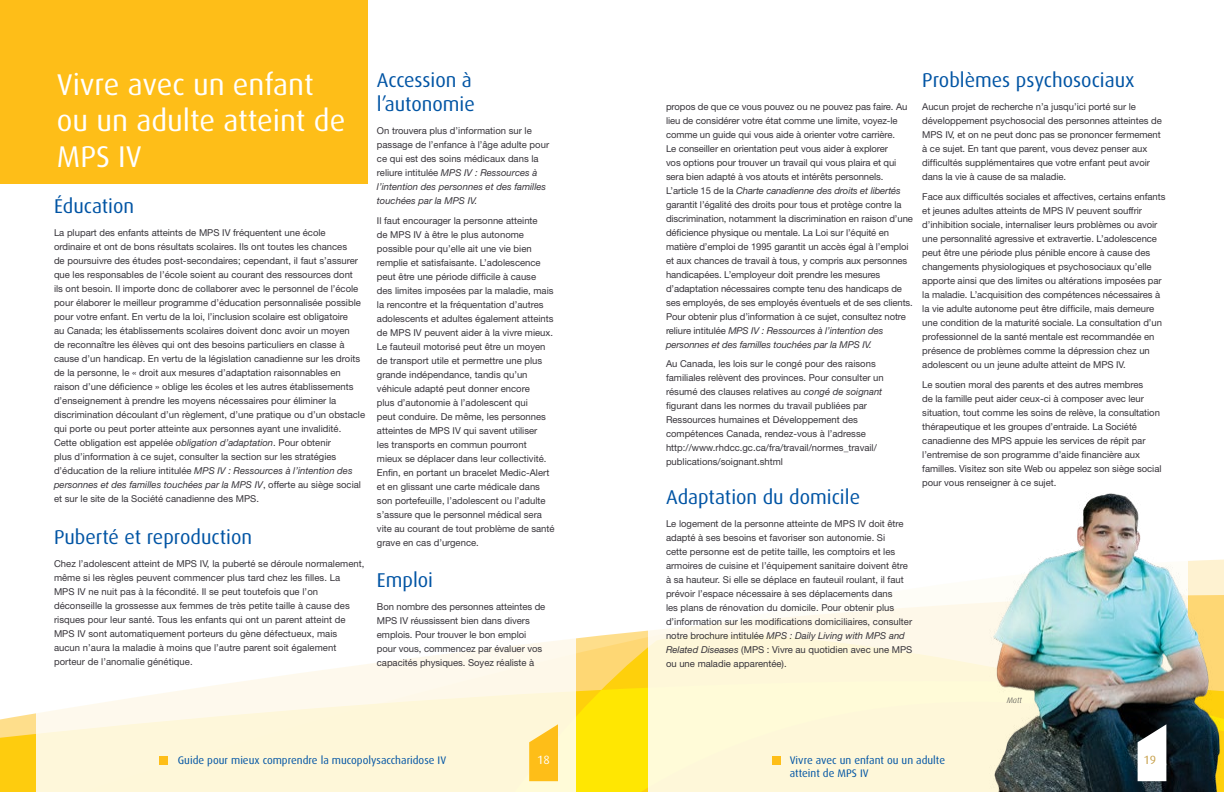
<style>
.page{position:relative;width:1224px;height:792px;background:#fff}
.page>*{position:absolute;margin:0;border:0;box-sizing:border-box;transform-origin:0 0}
.t1{font:30px/36px "Dax";color:#fff}
.t2{font:20px/24px "Dax";color:#0054a4}
.t3{font:12px "Dax";color:#c7a04a}
.t4{font:12px "Dax";color:#fff}
.t5{font:11px/13px "Dax";color:#0054a4}
.t6{font:9.5px/14px "Helvetica Neue";color:#37343a}
.t7{font:italic 300 8px "Dax";color:#37343a}
.s1{font-style:italic}
</style>
<div class="page">
<svg style="left:0;top:713px;width:36px;height:79px;background:#fed237"></svg>
<svg style="left:576px;top:634px;width:648px;height:158px;background:#fee024"></svg>
<svg style="left:36px;top:638px;width:540px;height:154px;fill:#fef8da"></svg>
<svg style="left:648px;top:603px;width:333px;height:189px;background:#fef8dd"></svg>
<img style="left:981px;top:493px;width:242px;height:299px">
<svg style="left:1138px;top:724px;width:28px;height:57px"></svg>
<div style="left:0;top:0;width:368px;height:184px;background:#febe18"></div>
<svg style="left:529px;top:724px;width:29px;height:57px;background:#fec738"></svg>
<div style="left:159px;top:756px;width:9px;height:9px;background:#febe18"></div>
<div style="left:772px;top:756px;width:9px;height:9px;background:#febe18"></div>
<h1 class="t1" style="left:57px;top:67px;width:290px">Vivre avec un enfant ou un adulte atteint de<br>MPS IV</h1>
<h2 class="t2" style="left:54px;top:194px;width:82px">Éducation</h2>
<p class="t6" style="left:54px;top:225px;width:313px">La plupart des enfants atteints de MPS IV fréquentent une école<br>ordinaire et ont de bons résultats scolaires. Ils ont toutes les chances<br>de poursuivre des études post-secondaires; cependant, il faut s’assurer que les responsables de l’école soient au courant des ressources dont<br>ils ont besoin. Il importe donc de collaborer avec le personnel de l’école pour élaborer le meilleur programme d’éducation personnalisée possible pour votre enfant. En vertu de la loi, l’inclusion scolaire est obligatoire<br>au Canada; les établissements scolaires doivent donc avoir un moyen<br>de reconnaître les élèves qui ont des besoins particuliers en classe à cause d’un handicap. En vertu de la législation canadienne sur les droits de la personne, le « droit aux mesures d’adaptation raisonnables en raison d’une déficience » oblige les écoles et les autres établissements d’enseignement à prendre les moyens nécessaires pour éliminer la discrimination découlant d’un règlement, d’une pratique ou d’un obstacle qui porte ou peut porter atteinte aux personnes ayant une invalidité.<br>Cette obligation est appelée <span class="s1">obligation d’adaptation</span>. Pour obtenir<br>plus d’information à ce sujet, consulter la section sur les stratégies d’éducation de la reliure intitulée <span class="s1">MPS IV : Ressources à l’intention des personnes et des familles touchées par la MPS IV</span>, offerte au siège social et sur le site de la Société canadienne des MPS.</p>
<h2 class="t2" style="left:54px;top:525px;width:200px">Puberté et reproduction</h2>
<p class="t6" style="left:54px;top:557px;width:312px">Chez l’adolescent atteint de MPS IV, la puberté se déroule normalement, même si les règles peuvent commencer plus tard chez les filles. La<br>MPS IV ne nuit pas à la fécondité. Il se peut toutefois que l’on déconseille la grossesse aux femmes de très petite taille à cause des risques pour leur santé. Tous les enfants qui ont un parent atteint de MPS IV sont automatiquement porteurs du gène défectueux, mais aucun n’aura la maladie à moins que l’autre parent soit également porteur de l’anomalie génétique.</p>
<h2 class="t2" style="left:377px;top:69px;width:99px">Accession à l’autonomie</h2>
<p class="t6" style="left:377px;top:124px;width:174px">On trouvera plus d’information sur le passage de l’enfance à l’âge adulte pour ce qui est des soins médicaux dans la reliure intitulée <span class="s1">MPS IV : Ressources à l’intention des personnes et des familles touchées par la MPS IV.</span></p>
<p class="t6" style="left:377px;top:214px;width:179px">Il faut encourager la personne atteinte<br>de MPS IV à être le plus autonome possible pour qu’elle ait une vie bien remplie et satisfaisante. L’adolescence peut être une période difficile à cause<br>des limites imposées par la maladie, mais la rencontre et la fréquentation d’autres adolescents et adultes également atteints de MPS IV peuvent aider à la vivre mieux.<br>Le fauteuil motorisé peut être un moyen de transport utile et permettre une plus grande indépendance, tandis qu’un véhicule adapté peut donner encore<br>plus d’autonomie à l’adolescent qui<br>peut conduire. De même, les personnes atteintes de MPS IV qui savent utiliser<br>les transports en commun pourront<br>mieux se déplacer dans leur collectivité.<br>Enfin, en portant un bracelet Medic-Alert et en glissant une carte médicale dans son portefeuille, l’adolescent ou l’adulte s’assure que le personnel médical sera vite au courant de tout problème de santé grave en cas d’urgence.</p>
<h2 class="t2" style="left:377px;top:568px;width:58px">Emploi</h2>
<p class="t6" style="left:377px;top:599px;width:170px">Bon nombre des personnes atteintes de MPS IV réussissent bien dans divers emplois. Pour trouver le bon emploi pour vous, commencez par évaluer vos capacités physiques. Soyez réaliste à</p>
<p class="t6" style="left:666px;top:100px;width:248px">propos de que ce vous pouvez ou ne pouvez pas faire. Au lieu de considérer votre état comme une limite, voyez-le comme un guide qui vous aide à orienter votre carrière.<br>Le conseiller en orientation peut vous aider à explorer<br>vos options pour trouver un travail qui vous plaira et qui sera bien adapté à vos atouts et intérêts personnels.<br>L’article 15 de la <span class="s1">Charte canadienne des droits et libertés </span>garantit l’égalité des droits pour tous et protège contre la discrimination, notamment la discrimination en raison d’une déficience physique ou mentale. La Loi sur l’équité en matière d’emploi de 1995 garantit un accès égal à l’emploi et aux chances de travail à tous, y compris aux personnes handicapées. L’employeur doit prendre les mesures d’adaptation nécessaires compte tenu des handicaps de ses employés, de ses employés éventuels et de ses clients.<br>Pour obtenir plus d’information à ce sujet, consultez notre reliure intitulée <span class="s1">MPS IV : Ressources à l’intention des personnes et des familles touchées par la MPS IV.</span></p>
<p class="t6" style="left:666px;top:356px;width:219px">Au Canada, les lois sur le congé pour des raisons familiales relèvent des provinces. Pour consulter un résumé des clauses relatives au <span class="s1">congé de soignant </span>figurant dans les normes du travail publiées par Ressources humaines et Développement des compétences Canada, rendez-vous à l’adresse http://www.rhdcc.gc.ca/fra/travail/normes_travail/ publications/soignant.shtml</p>
<h2 class="t2" style="left:666px;top:485px;width:196px">Adaptation du domicile</h2>
<p class="t6" style="left:666px;top:516px;width:248px">Le logement de la personne atteinte de MPS IV doit être adapté à ses besoins et favoriser son autonomie. Si<br>cette personne est de petite taille, les comptoirs et les armoires de cuisine et l’équipement sanitaire doivent être à sa hauteur. Si elle se déplace en fauteuil roulant, il faut prévoir l’espace nécessaire à ses déplacements dans<br>les plans de rénovation du domicile. Pour obtenir plus d’information sur les modifications domiciliaires, consulter notre brochure intitulée <span class="s1">MPS : Daily Living with MPS and Related Diseases</span> (MPS : Vivre au quotidien avec une MPS ou une maladie apparentée).</p>
<h2 class="t2" style="left:922px;top:69px;width:214px">Problèmes psychosociaux</h2>
<p class="t6" style="left:922px;top:100px;width:241px">Aucun projet de recherche n’a jusqu’ici porté sur le développement psychosocial des personnes atteintes de MPS IV, et on ne peut donc pas se prononcer fermement à ce sujet. En tant que parent, vous devez penser aux difficultés supplémentaires que votre enfant peut avoir dans la vie à cause de sa maladie.</p>
<p class="t6" style="left:922px;top:190px;width:245px">Face aux difficultés sociales et affectives, certains enfants et jeunes adultes atteints de MPS IV peuvent souffrir d’inhibition sociale, internaliser leurs problèmes ou avoir une personnalité agressive et extravertie. L’adolescence peut être une période plus pénible encore à cause des changements physiologiques et psychosociaux qu’elle apporte ainsi que des limites ou altérations imposées par la maladie. L’acquisition des compétences nécessaires à la vie adulte autonome peut être difficile, mais demeure une condition de la maturité sociale. La consultation d’un professionnel de la santé mentale est recommandée en présence de problèmes comme la dépression chez un adolescent ou un jeune adulte atteint de MPS IV.</p>
<p class="t6" style="left:922px;top:378px;width:241px">Le soutien moral des parents et des autres membres<br>de la famille peut aider ceux-ci à composer avec leur situation, tout comme les soins de relève, la consultation thérapeutique et les groupes d’entraide. La Société canadienne des MPS appuie les services de répit par l’entremise de son programme d’aide financière aux familles. Visitez son site Web ou appelez son siège social pour vous renseigner à ce sujet.</p>
<p class="t7" style="left:1007px;top:696px;width:17px">Matt</p>
<p class="t5" style="left:178px;top:754px;width:270px">Guide pour mieux comprendre la mucopolysaccharidose IV</p>
<p class="t4" style="left:537px;top:753px;width:14px">18</p>
<p class="t5" style="left:790px;top:754px;width:157px">Vivre avec un enfant ou un adulte atteint de MPS IV</p>
<p class="t3" style="left:1144px;top:753px;width:14px">19</p>
</div>
